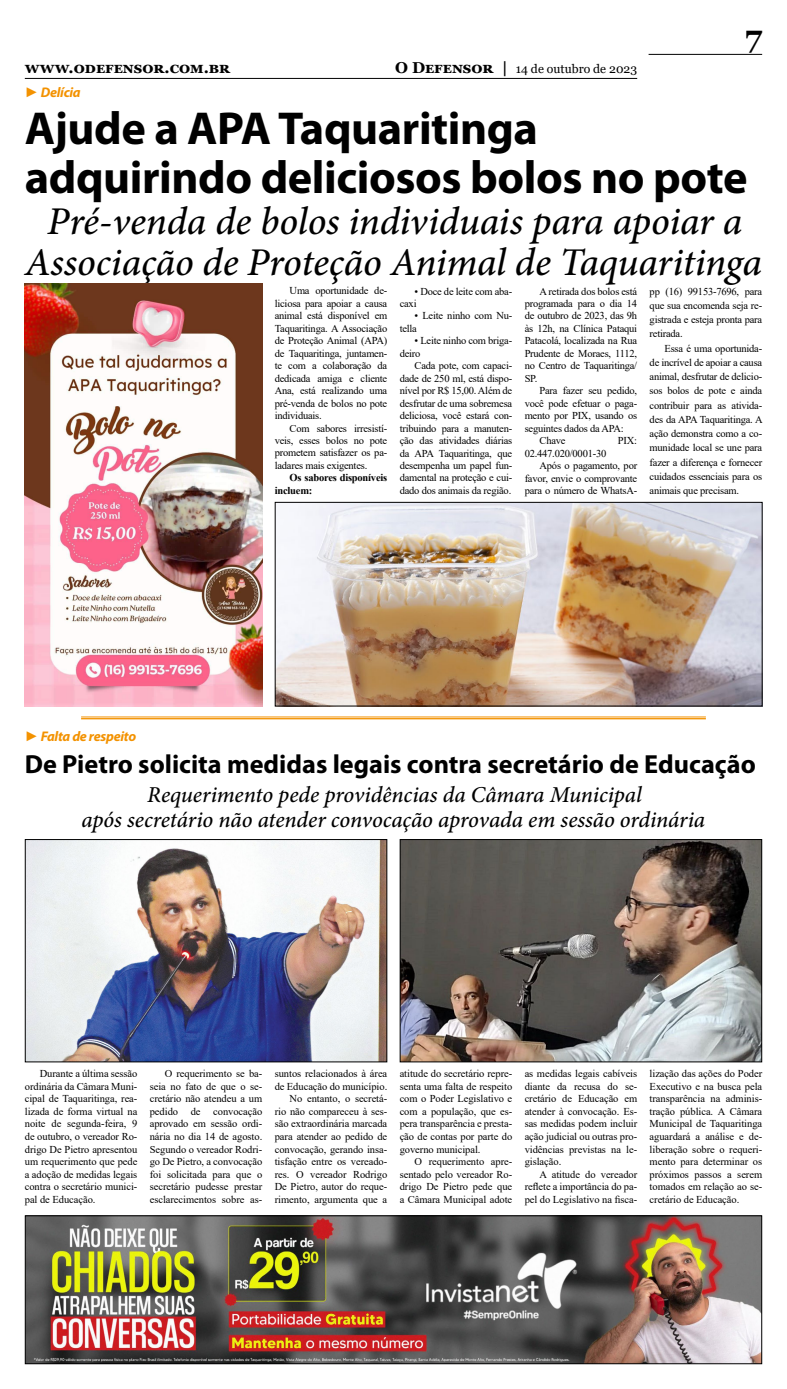
<style>
.page{position:relative;width:787px;height:1389px;background:#fff}
.page>*{position:absolute;margin:0;border:0;box-sizing:border-box;transform-origin:0 0}
.t1{font:700 46.38px/48.1px "Myriad Pro";letter-spacing:-.01em;color:#000}
.t2{font:italic 500 39.38px/41.1px "Minion Pro";letter-spacing:-.005em;color:#000;text-align:center}
.t3{font:700 30.62px "Georgia";color:#000}
.t4{font:700 26.25px "Myriad Pro";color:#000}
.t5{font:italic 500 22.75px/24.5px "Minion Pro";letter-spacing:-.005em;color:#000;text-align:center}
.t6{font:700 15.75px "Georgia";color:#000}
.t7{font:italic 700 14px "Myriad Pro";letter-spacing:-.02em;color:#f39200}
.t8{font:12.25px "Georgia";color:#000}
.t9{font:10.5px/12.6px "Times New Roman";letter-spacing:-.005em;color:#000;text-align:justify}
.t10{font:700 10.5px/12.4px "Times New Roman";letter-spacing:-.02em;color:#000}
.s1{font-weight:700;font-size:15.75px}
.s2{font-family:"Times New Roman";font-style:normal}
</style>
<div class="page">
<hr style="left:648px;top:54px;width:113px;height:1px;background:#000">
<hr style="left:25px;top:78px;width:612px;height:1px;background:#000">
<img style="left:27px;top:1217px;width:732px;height:145px">
<div style="left:25px;top:1215px;width:736px;height:149px;border:1px solid #000"></div>
<img style="left:25px;top:284px;width:237px;height:422px">
<img style="left:276px;top:504px;width:484px;height:200px">
<div style="left:274px;top:502px;width:488px;height:204px;border:1px solid #000"></div>
<img style="left:27px;top:841px;width:358px;height:219px">
<div style="left:25px;top:839px;width:362px;height:223px;border:1px solid #000"></div>
<img style="left:401px;top:841px;width:358px;height:219px">
<div style="left:399px;top:839px;width:362px;height:223px;border:1px solid #000"></div>
<hr style="left:81px;top:717px;width:624px;height:1px;background:#f39200">
<hr style="left:81px;top:718px;width:624px;height:1px;background:#f39200">
<h3 class="t6" style="left:25px;top:58px;width:207px">www.odefensor.com.br</h3>
<p class="t8" style="left:395px;top:62px;width:243px"><span class="s1">O Defensor |</span> 14 de outubro de 2023</p>
<h3 class="t3" style="left:744px;top:17px;width:18px">7</h3>
<h3 class="t7" style="left:25px;top:83px;width:57px"><span class="s2">►</span> Delícia</h3>
<h1 class="t1" style="left:25px;top:103px;width:724px">Ajude a APA Taquaritinga adquirindo deliciosos bolos no pote</h1>
<h2 class="t2" style="left:25px;top:200px;width:738px">Pré-venda de bolos individuais para apoiar a<br>Associação de Proteção Animal de Taquaritinga</h2>
<p class="t9" style="left:274px;top:284px;width:114px;text-indent:15px">Uma oportunidade de&shy;liciosa para apoiar a causa animal está disponível em Taquaritinga. A Associação de Proteção Animal (APA) de Taquaritinga, juntamen&shy;te com a colaboração da dedicada amiga e cliente Ana, está realizando uma pré-venda de bolos no pote individuais.</p>
<p class="t9" style="left:274px;top:421px;width:114px;text-indent:15px">Com sabores irresistí&shy;veis, esses bolos no pote prometem satisfazer os pa&shy;ladares mais exigentes.</p>
<p class="t10" style="left:274px;top:471px;width:114px;text-indent:15px">Os sabores disponíveis incluem:</p>
<p class="t9" style="left:399px;top:284px;width:114px;text-indent:15px">• Doce de leite com aba&shy;caxi</p>
<p class="t9" style="left:399px;top:309px;width:114px;text-indent:15px">• Leite ninho com Nu&shy;tella</p>
<p class="t9" style="left:399px;top:334px;width:114px;text-indent:15px">• Leite ninho com briga&shy;deiro</p>
<p class="t9" style="left:399px;top:359px;width:114px;text-indent:15px">Cada pote, com capaci&shy;dade de 250 ml, está dispo&shy;nível por R$ 15,00. Além de desfrutar de uma sobremesa deliciosa, você estará con&shy;tribuindo para a manuten&shy;ção das atividades diárias da APA Taquaritinga, que desempenha um papel fun&shy;damental na proteção e cui&shy;dado dos animais da região.</p>
<p class="t9" style="left:524px;top:284px;width:114px;text-indent:15px">A retirada dos bolos está programada para o dia 14 de outubro de 2023, das 9h às 12h, na Clínica Pataqui Patacolá, localizada na Rua Prudente de Moraes, 1112, no Centro de Taquaritinga/ SP.</p>
<p class="t9" style="left:539px;top:384px;width:99px">Para fazer seu pedido,</p>
<p class="t9" style="left:524px;top:397px;width:114px">você pode efetuar o paga-</p>
<p class="t9" style="left:524px;top:409px;width:114px">mento por PIX, usando os</p>
<p class="t9" style="left:524px;top:422px;width:101px">seguintes dados da APA:</p>
<p class="t9" style="left:539px;top:434px;width:27px">Chave</p>
<p class="t9" style="left:617px;top:434px;width:21px">PIX:</p>
<p class="t9" style="left:524px;top:446px;width:83px">02.447.020/0001-30</p>
<p class="t9" style="left:539px;top:459px;width:99px">Após o pagamento, por</p>
<p class="t9" style="left:524px;top:471px;width:114px">favor, envie o comprovante</p>
<p class="t9" style="left:524px;top:484px;width:114px">para o número de WhatsA-</p>
<p class="t9" style="left:649px;top:284px;width:114px;line-height:14.3px">pp (16) 99153-7696, para que sua encomenda seja re&shy;gistrada e esteja pronta para retirada.</p>
<p class="t9" style="left:649px;top:341px;width:115px;line-height:14.3px;text-indent:15px">Essa é uma oportunida&shy;de incrível de apoiar a causa animal, desfrutar de delicio&shy;sos bolos de pote e ainda contribuir para as ativida&shy;des da APA Taquaritinga. A ação demonstra como a co&shy;munidade local se une para fazer a diferença e fornecer cuidados essenciais para os animais que precisam.</p>
<h3 class="t7" style="left:25px;top:727px;width:113px"><span class="s2">►</span> Falta de respeito</h3>
<h3 class="t4" style="left:25px;top:747px;width:732px">De Pietro solicita medidas legais contra secretário de Educação</h3>
<h3 class="t5" style="left:81px;top:782px;width:625px">Requerimento pede providências da Câmara Municipal<br>após secretário não atender convocação aprovada em sessão ordinária</h3>
<p class="t9" style="left:25px;top:1067px;width:114px;text-indent:15px">Durante a última sessão ordinária da Câmara Muni&shy;cipal de Taquaritinga, rea&shy;lizada de forma virtual na noite de segunda-feira, 9 de outubro, o vereador Ro&shy;drigo De Pietro apresentou um requerimento que pede a adoção de medidas legais contra o secretário munici&shy;pal de Educação.</p>
<p class="t9" style="left:150px;top:1067px;width:114px;text-indent:15px">O requerimento se ba&shy;seia no fato de que o se&shy;cretário não atendeu a um pedido de convocação aprovado em sessão ordi&shy;nária no dia 14 de agosto.<br>Segundo o vereador Rodri&shy;go De Pietro, a convocação foi solicitada para que o secretário pudesse prestar esclarecimentos sobre as-</p>
<p class="t9" style="left:274px;top:1067px;width:114px;text-align:right">suntos relacionados à área de Educação do município.<br>No entanto, o secretá-<br>rio não compareceu à ses&shy;são extraordinária marcada para atender ao pedido de convocação, gerando insa&shy;tisfação entre os vereado&shy;res. O vereador Rodrigo<br>De Pietro, autor do reque&shy;rimento, argumenta que a</p>
<p class="t9" style="left:399px;top:1067px;width:114px">atitude do secretário repre&shy;senta uma falta de respeito com o Poder Legislativo e com a população, que es&shy;pera transparência e presta&shy;ção de contas por parte do governo municipal.</p>
<p class="t9" style="left:399px;top:1155px;width:114px;text-indent:15px">O requerimento apre&shy;sentado pelo vereador Ro&shy;drigo De Pietro pede que a Câmara Municipal adote</p>
<p class="t9" style="left:524px;top:1067px;width:114px">as medidas legais cabíveis diante da recusa do se&shy;cretário de Educação em atender à convocação. Es&shy;sas medidas podem incluir ação judicial ou outras pro&shy;vidências previstas na le&shy;gislação.</p>
<p class="t9" style="left:524px;top:1168px;width:114px;text-indent:15px">A atitude do vereador reflete a importância do pa&shy;pel do Legislativo na fisca-</p>
<p class="t9" style="left:649px;top:1067px;width:114px">lização das ações do Poder Executivo e na busca pela transparência na adminis&shy;tração pública. A Câmara Municipal de Taquaritinga aguardará a análise e de&shy;liberação sobre o requeri&shy;mento para determinar os próximos passos a serem tomados em relação ao se&shy;cretário de Educação.</p>
</div>
